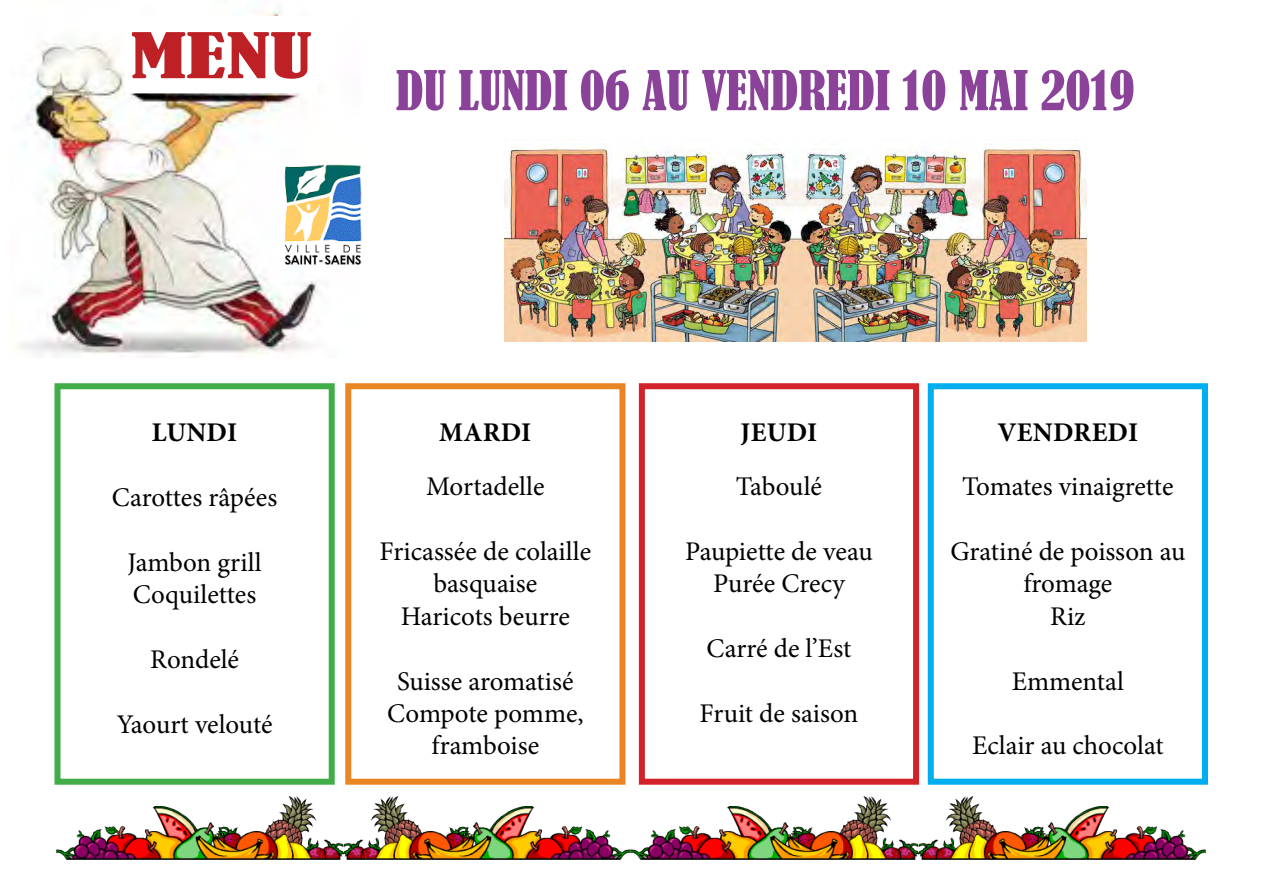
<style>
.page{position:relative;width:1263px;height:893px;background:#fff}
.page>*{position:absolute;margin:0;border:0;box-sizing:border-box;transform-origin:0 0}
.t1{font:condensed 58.5px "Bernard";color:#bd2126;scale:1.64 1}
.t2{font:condensed 51px "Bernard";color:#8b439a}
.t3{font:27px/32.4px "Minion Pro";color:#000;text-align:center}
.t4{font:700 27px "Minion Pro";letter-spacing:.01em;color:#000}
</style>
<div class="page">
<div style="left:54px;top:383px;width:281px;height:402px;border:6px solid #41ad49"></div>
<div style="left:345px;top:383px;width:280px;height:402px;border:6px solid #ea8523"></div>
<div style="left:639px;top:383px;width:280px;height:402px;border:6px solid #d2232a"></div>
<div style="left:928px;top:383px;width:280px;height:402px;border:6px solid #00aeef"></div>
<img style="left:505px;top:143px;width:581px;height:198px">
<img style="left:19px;top:9px;width:329px;height:348px">
<div style="left:125px;top:17px;width:192px;height:76px;background:#fff"></div>
<img style="left:283px;top:165px;width:78px;height:101px">
<img style="left:56px;top:796px;width:1149px;height:64px">
<h1 class="t1" style="left:130px;top:22px;width:112px">MENU</h1>
<h2 class="t2" style="left:396px;top:61px;width:740px">DU LUNDI 06 AU VENDREDI 10 MAI 2019</h2>
<p class="t4" style="left:152px;top:414px;width:71px">LUNDI</p>
<p class="t3" style="left:112px;top:481px;width:167px">Carottes râpées</p>
<p class="t3" style="left:128px;top:546px;width:136px;text-align:left">Jambon grill<br>Coquilettes</p>
<p class="t3" style="left:150px;top:643px;width:90px">Rondelé</p>
<p class="t3" style="left:117px;top:708px;width:157px">Yaourt velouté</p>
<p class="t4" style="left:439px;top:414px;width:94px">MARDI</p>
<p class="t3" style="left:426px;top:471px;width:120px">Mortadelle</p>
<p class="t3" style="left:379px;top:535px;width:213px">Fricassée de colaille basquaise<br>Haricots beurre</p>
<p class="t3" style="left:387px;top:665px;width:198px">Suisse aromatisé<br>Compote pomme, framboise</p>
<p class="t4" style="left:741px;top:414px;width:78px">JEUDI</p>
<p class="t3" style="left:736px;top:471px;width:88px">Taboulé</p>
<p class="t3" style="left:685px;top:535px;width:189px">Paupiette de veau<br>Purée Crecy</p>
<p class="t3" style="left:706px;top:633px;width:146px">Carré de l’Est</p>
<p class="t3" style="left:699px;top:697px;width:160px">Fruit de saison</p>
<p class="t4" style="left:997px;top:414px;width:142px">VENDREDI</p>
<p class="t3" style="left:962px;top:471px;width:213px">Tomates vinaigrette</p>
<p class="t3" style="left:950px;top:535px;width:237px">Gratiné de poisson au fromage<br>Riz</p>
<p class="t3" style="left:1012px;top:665px;width:114px">Emmental</p>
<p class="t3" style="left:972px;top:730px;width:193px">Eclair au chocolat</p>
</div>
